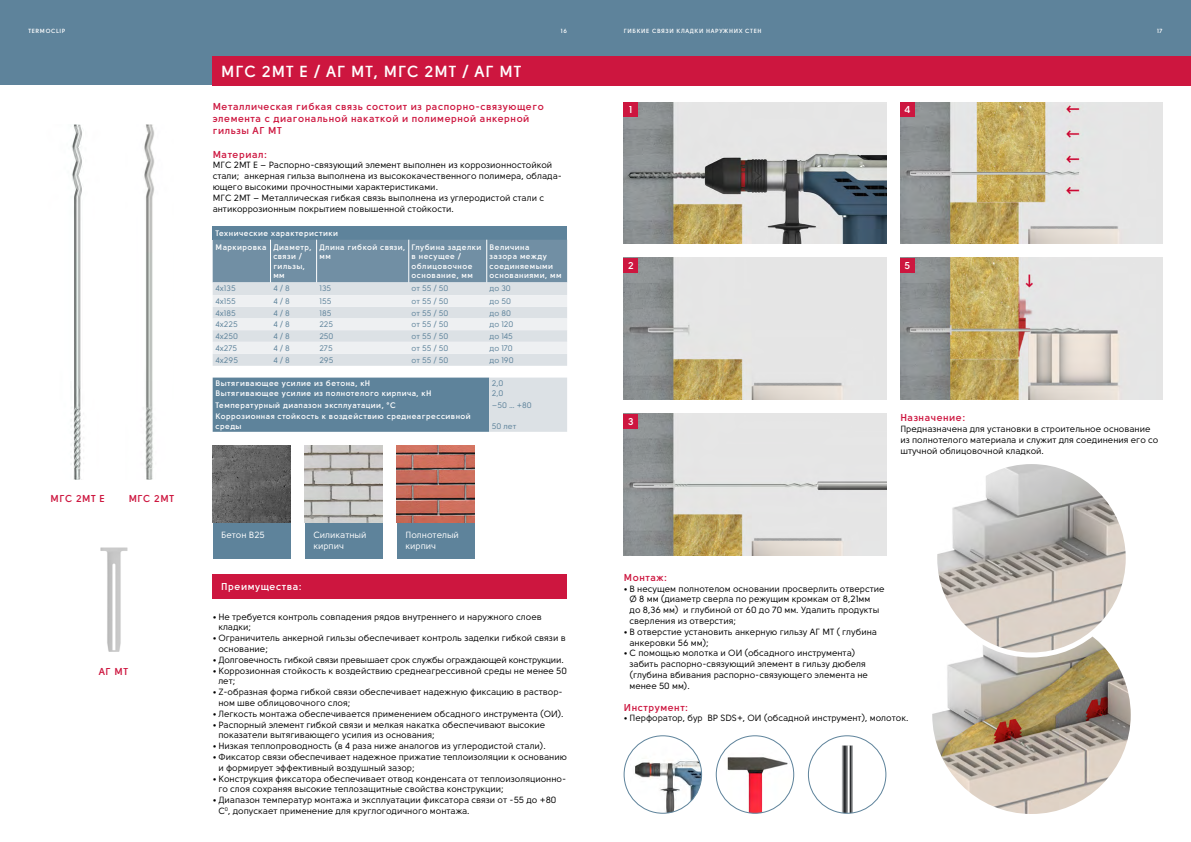
<style>
.page{position:relative;width:1191px;height:842px;background:#fff}
.page>*{position:absolute;margin:0;border:0;box-sizing:border-box;transform-origin:0 0}
.t1{font:700 16px "Solomon Sans Semi";letter-spacing:.05em;color:#fff}
.t2{font:700 10px/12px "Solomon Sans Semi";letter-spacing:.05em;color:#cd163f}
.t3{font:700 10px "Solomon Sans Semi";letter-spacing:.05em;color:#fff}
.t4{font:9px/10.8px "Solomon Sans Normal";color:#000}
.t5{font:9px "Solomon Sans Normal";letter-spacing:-.02em;color:#000}
.t6{font:9px/10.8px "Solomon Sans Normal";color:#fff}
.t7{font:700 8px/9.6px "Solomon Sans Semi";letter-spacing:.05em;color:#fff}
.t8{font:8px/9.6px "Solomon Sans Normal";color:#5e839b}
.t9{font:700 6px "Solomon Sans Semi";letter-spacing:.1em;color:#fff}
</style>
<div class="page">
<div style="left:0;top:0;width:1191px;height:85px;background:#5e839b"></div>
<img style="left:144px;top:125px;width:10px;height:354px">
<img style="left:71px;top:125px;width:13px;height:354px">
<img style="left:100px;top:547px;width:28px;height:104px">
<img style="left:624px;top:102px;width:262px;height:142px">
<div style="left:624px;top:102px;width:14px;height:14px;background:#cd163f"></div>
<img style="left:624px;top:414px;width:262px;height:142px">
<div style="left:624px;top:414px;width:14px;height:14px;background:#cd163f"></div>
<img style="left:624px;top:258px;width:262px;height:142px">
<div style="left:624px;top:258px;width:14px;height:14px;background:#cd163f"></div>
<img style="left:900px;top:102px;width:262px;height:142px">
<div style="left:900px;top:102px;width:14px;height:14px;background:#cd163f"></div>
<img style="left:900px;top:258px;width:262px;height:142px">
<div style="left:900px;top:258px;width:14px;height:14px;background:#cd163f"></div>
<div style="left:213px;top:56px;width:978px;height:29px;background:#cd163f"></div>
<div style="left:213px;top:574px;width:354px;height:25px;background:#cd163f"></div>
<svg style="left:213px;top:378px;width:354px;height:54px;background:#7a98ab"></svg>
<img style="left:630px;top:737px;width:71px;height:76px">
<div style="left:624px;top:735px;width:78px;height:78px;border:1px solid #5e839b;border-radius:50%"></div>
<img style="left:716px;top:748px;width:77px;height:65px">
<div style="left:716px;top:735px;width:78px;height:78px;border:1px solid #5e839b;border-radius:50%"></div>
<img style="left:841px;top:745px;width:12px;height:66px">
<div style="left:808px;top:735px;width:78px;height:78px;border:1px solid #5e839b;border-radius:50%"></div>
<div style="left:305px;top:522px;width:78px;height:37px;background:#5e839b"></div>
<div style="left:397px;top:522px;width:78px;height:37px;background:#5e839b"></div>
<img style="left:397px;top:446px;width:78px;height:76px">
<img style="left:305px;top:446px;width:78px;height:76px">
<div style="left:213px;top:522px;width:78px;height:37px;background:#5e839b"></div>
<img style="left:213px;top:446px;width:78px;height:76px">
<div style="left:213px;top:226px;width:354px;height:14px;background:#5e839b"></div>
<svg style="left:213px;top:240px;width:354px;height:126px;background:#bdcad3"></svg>
<hr style="left:270px;top:240px;width:1px;height:42px;background:#fff">
<hr style="left:316px;top:240px;width:1px;height:42px;background:#fff">
<hr style="left:408px;top:240px;width:1px;height:42px;background:#fff">
<hr style="left:486px;top:240px;width:1px;height:42px;background:#fff">
<img style="left:932px;top:615px;width:198px;height:199px;border-radius:99px">
<img style="left:934px;top:462px;width:194px;height:193px;border-radius:97px">
<div style="left:932px;top:459px;width:198px;height:198px;border:5px solid #fff;border-radius:50%"></div>
<p class="t9" style="left:28px;top:27px;width:39px">TERMOCLIP</p>
<p class="t9" style="left:561px;top:27px;width:8px">16</p>
<p class="t9" style="left:624px;top:27px;width:139px">ГИБКИЕ СВЯЗИ КЛАДКИ НАРУЖНИХ СТЕН</p>
<p class="t9" style="left:1157px;top:27px;width:7px">17</p>
<p class="t2" style="left:51px;top:493px;width:56px">МГС 2MT E</p>
<p class="t2" style="left:129px;top:493px;width:47px">МГС 2MT</p>
<p class="t2" style="left:99px;top:666px;width:31px">АГ МТ</p>
<h1 class="t1" style="left:221px;top:62px;width:302px">МГС 2МТ Е / АГ МТ, МГС 2МТ / АГ МТ</h1>
<p class="t2" style="left:213px;top:100px;width:333px">Металлическая гибкая связь состоит из распорно-связующего элемента с диагональной накаткой и полимерной анкерной гильзы АГ МТ</p>
<p class="t2" style="left:213px;top:148px;width:56px">Материал:</p>
<p class="t4" style="left:213px;top:160px;width:351px">МГС 2МТ Е – Распорно-связующий элемент выполнен из коррозионностойкой стали; анкерная гильза выполнена из высококачественного полимера, облада&shy;ющего высокими прочностными характеристиками.<br>МГС 2МТ – Металлическая гибкая связь выполнена из углеродистой стали с антикоррозионным покрытием повышенной стойкости.</p>
<p class="t7" style="left:215px;top:226px;width:124px;line-height:13.9px">Технические характеристики<br>Маркировка Диаметр,</p>
<p class="t7" style="left:273px;top:252px;width:33px">связи / гильзы, мм</p>
<p class="t7" style="left:319px;top:242px;width:87px">Длина гибкой связи, мм</p>
<p class="t7" style="left:411px;top:242px;width:71px">Глубина заделки в несущее / облицовочное основание, мм</p>
<p class="t7" style="left:489px;top:242px;width:73px">Величина<br>зазора между соединяемыми основаниями, мм</p>
<p class="t8" style="left:215px;top:284px;width:22px">4x135</p>
<p class="t8" style="left:273px;top:284px;width:18px">4 / 8</p>
<p class="t8" style="left:319px;top:284px;width:13px">135</p>
<p class="t8" style="left:411px;top:284px;width:38px">от 55 / 50</p>
<p class="t8" style="left:489px;top:284px;width:23px">до 30</p>
<p class="t8" style="left:215px;top:296px;width:22px">4x155</p>
<p class="t8" style="left:273px;top:296px;width:18px">4 / 8</p>
<p class="t8" style="left:319px;top:296px;width:13px">155</p>
<p class="t8" style="left:411px;top:296px;width:38px">от 55 / 50</p>
<p class="t8" style="left:489px;top:296px;width:23px">до 50</p>
<p class="t8" style="left:215px;top:308px;width:22px">4x185</p>
<p class="t8" style="left:273px;top:308px;width:18px">4 / 8</p>
<p class="t8" style="left:319px;top:308px;width:13px">185</p>
<p class="t8" style="left:411px;top:308px;width:38px">от 55 / 50</p>
<p class="t8" style="left:489px;top:308px;width:23px">до 80</p>
<p class="t8" style="left:215px;top:320px;width:24px">4x225</p>
<p class="t8" style="left:273px;top:320px;width:18px">4 / 8</p>
<p class="t8" style="left:319px;top:320px;width:15px">225</p>
<p class="t8" style="left:411px;top:320px;width:38px">от 55 / 50</p>
<p class="t8" style="left:489px;top:320px;width:25px">до 120</p>
<p class="t8" style="left:215px;top:331px;width:24px">4x250</p>
<p class="t8" style="left:273px;top:331px;width:18px">4 / 8</p>
<p class="t8" style="left:319px;top:331px;width:16px">250</p>
<p class="t8" style="left:411px;top:331px;width:38px">от 55 / 50</p>
<p class="t8" style="left:489px;top:331px;width:25px">до 145</p>
<p class="t8" style="left:215px;top:343px;width:23px">4x275</p>
<p class="t8" style="left:273px;top:343px;width:18px">4 / 8</p>
<p class="t8" style="left:319px;top:343px;width:15px">275</p>
<p class="t8" style="left:411px;top:343px;width:38px">от 55 / 50</p>
<p class="t8" style="left:489px;top:343px;width:25px">до 170</p>
<p class="t8" style="left:215px;top:355px;width:24px">4x295</p>
<p class="t8" style="left:273px;top:355px;width:18px">4 / 8</p>
<p class="t8" style="left:319px;top:355px;width:16px">295</p>
<p class="t8" style="left:411px;top:355px;width:38px">от 55 / 50</p>
<p class="t8" style="left:489px;top:355px;width:26px">до 190</p>
<p class="t7" style="left:215px;top:379px;width:218px">Вытягивающее усилие из бетона, кH<br>Вытягивающее усилие из полнотелого кирпича, кH</p>
<p class="t8" style="left:492px;top:379px;width:13px">2,0<br>2,0</p>
<p class="t7" style="left:215px;top:400px;width:182px">Температурный диапазон эксплуатации, °С</p>
<p class="t8" style="left:492px;top:400px;width:41px">–50 … +80</p>
<p class="t7" style="left:215px;top:412px;width:257px">Коррозионная стойкость к воздействию среднеагрессивной среды</p>
<p class="t8" style="left:492px;top:421px;width:26px">50 лет</p>
<p class="t6" style="left:221px;top:529px;width:45px">Бетон B25</p>
<p class="t6" style="left:313px;top:529px;width:55px">Силикатный кирпич</p>
<p class="t6" style="left:405px;top:529px;width:55px">Полнотелый кирпич</p>
<p class="t3" style="left:221px;top:581px;width:82px">Преимущества:</p>
<p class="t4" style="left:218px;top:611px;width:325px;text-indent:-6px">• Не требуется контроль совпадения рядов внутреннего и наружного слоев кладки;</p>
<p class="t4" style="left:218px;top:633px;width:349px;text-indent:-6px">• Ограничитель анкерной гильзы обеспечивает контроль заделки гибкой связи в основание;</p>
<p class="t5" style="left:213px;top:655px;width:352px">• Долговечность гибкой связи превышает срок службы ограждающей конструкции.</p>
<p class="t4" style="left:218px;top:665px;width:350px;text-indent:-6px">• Коррозионная стойкость к воздействию среднеагрессивной среды не менее 50 лет;</p>
<p class="t4" style="left:218px;top:687px;width:346px;text-indent:-6px">• Z-образная форма гибкой связи обеспечивает надежную фиксацию в раствор&shy;ном шве облицовочного слоя;</p>
<p class="t4" style="left:213px;top:708px;width:352px">• Легкость монтажа обеспечивается применением обсадного инструмента (ОИ).</p>
<p class="t4" style="left:218px;top:719px;width:328px;text-indent:-6px">• Распорный элемент гибкой связи и мелкая накатка обеспечивают высокие показатели вытягивающего усилия из основания;</p>
<p class="t4" style="left:213px;top:741px;width:335px">• Низкая теплопроводность (в 4 раза ниже аналогов из углеродистой стали).</p>
<p class="t4" style="left:218px;top:751px;width:350px;text-indent:-6px">• Фиксатор связи обеспечивает надежное прижатие теплоизоляции к основанию и формирует эффективный воздушный зазор;</p>
<p class="t4" style="left:218px;top:773px;width:349px;text-indent:-6px">• Конструкция фиксатора обеспечивает отвод конденсата от теплоизоляционно&shy;го слоя сохраняя высокие теплозащитные свойства конструкции;</p>
<p class="t4" style="left:218px;top:795px;width:340px;text-indent:-6px">• Диапазон температур монтажа и эксплуатации фиксатора связи от -55 до +80<br>С<sup>0</sup>, допускает применение для круглогодичного монтажа.</p>
<p class="t3" style="left:629px;top:104px;width:5px">1</p>
<p class="t3" style="left:904px;top:104px;width:7px">4</p>
<p class="t3" style="left:628px;top:260px;width:7px">2</p>
<p class="t3" style="left:904px;top:260px;width:7px">5</p>
<p class="t3" style="left:628px;top:415px;width:7px">3</p>
<p class="t2" style="left:900px;top:412px;width:67px">Назначение:</p>
<p class="t4" style="left:900px;top:424px;width:260px">Предназначена для установки в строительное основание из полнотелого материала и служит для соединения его со штучной облицовочной кладкой.</p>
<p class="t2" style="left:624px;top:571px;width:45px">Монтаж:</p>
<p class="t4" style="left:629px;top:583px;width:257px;text-indent:-6px">• В несущем полнотелом основании просверлить отверстие Ø 8 мм (диаметр сверла по режущим кромкам от 8,21мм<br>до 8,36 мм) и глубиной от 60 до 70 мм. Удалить продукты сверления из отверстия;</p>
<p class="t4" style="left:629px;top:626px;width:249px;text-indent:-6px">• В отверстие установить анкерную гильзу АГ МТ ( глубина анкеровки 56 мм);</p>
<p class="t4" style="left:629px;top:648px;width:240px;text-indent:-6px">• С помощью молотка и ОИ (обсадного инструмента) забить распорно-связующий элемент в гильзу дюбеля (глубина вбивания распорно-связующего элемента не менее 50 мм).</p>
<p class="t2" style="left:624px;top:701px;width:66px">Инструмент:</p>
<p class="t4" style="left:624px;top:713px;width:286px">• Перфоратор, бур BP SDS+, ОИ (обсадной инструмент), молоток.</p>
</div>
